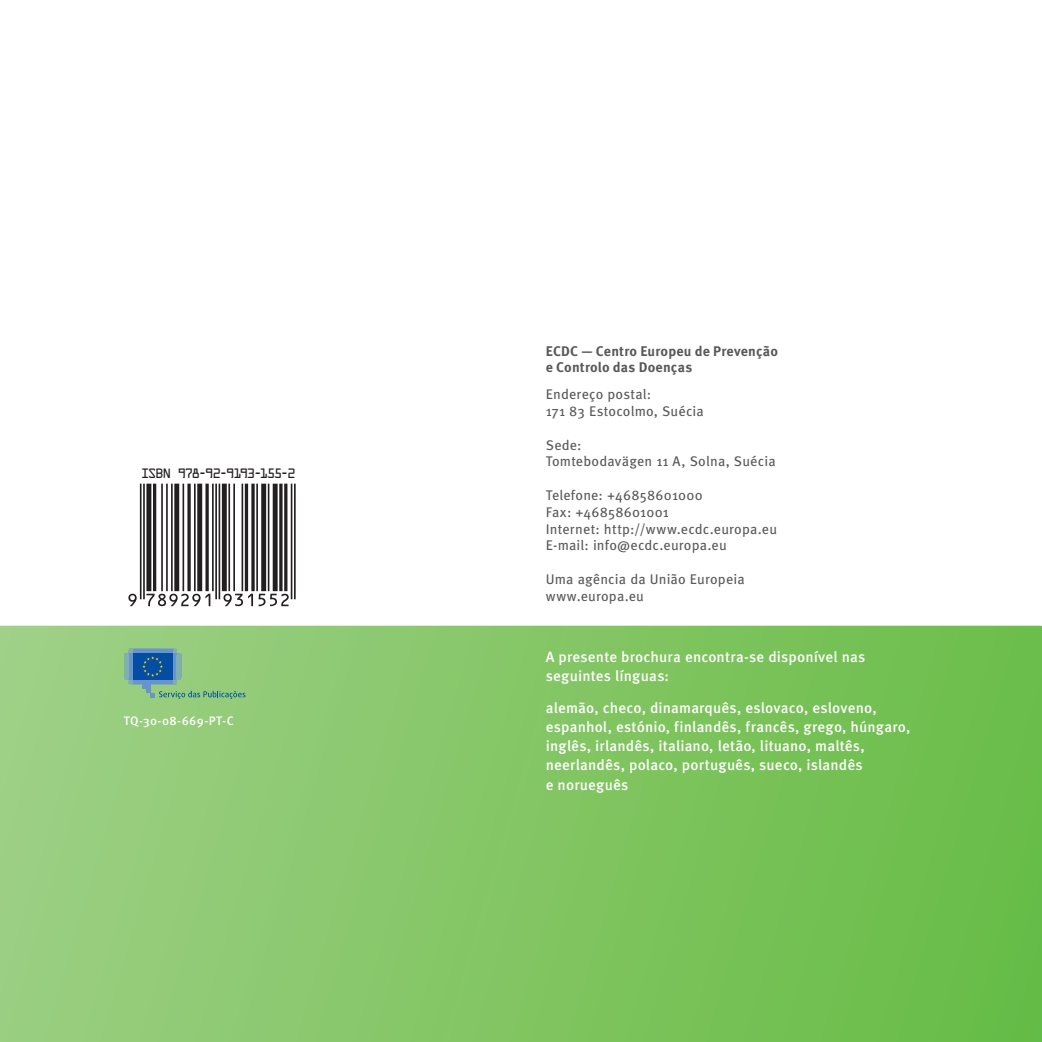
<style>
.page{position:relative;width:1042px;height:1042px;background:#fff}
.page>*{position:absolute;margin:0;border:0;box-sizing:border-box;transform-origin:0 0}
.t1{font:500 14.88px/19.2px "Meta Pro";letter-spacing:.01em;color:#fff}
.t2{font:14px/16.8px "Meta Pro";letter-spacing:.01em;color:#58595b}
.t3{font:700 14px/16.8px "Meta Pro";letter-spacing:.015em;color:#58595b}
.t4{font:12.25px "OCRA Std";letter-spacing:-.145em;color:#231f20}
.t5{font:500 12.25px "Meta Pro";letter-spacing:.02em;color:#fff}
</style>
<div class="page">
<svg style="left:0;top:626px;width:1041px;height:416px;background:#82c565"></svg>
<svg style="left:128px;top:594px;width:161px;height:12px"></svg>
<hr style="left:294px;top:484px;width:1px;height:115px;background:#231f20">
<hr style="left:291px;top:484px;width:1px;height:115px;background:#231f20">
<hr style="left:284px;top:484px;width:3px;height:107px;background:#231f20">
<hr style="left:279px;top:484px;width:3px;height:107px;background:#231f20">
<hr style="left:273px;top:484px;width:4px;height:107px;background:#231f20">
<hr style="left:268px;top:484px;width:1px;height:107px;background:#231f20">
<div style="left:261px;top:484px;width:5px;height:107px;background:#231f20"></div>
<hr style="left:256px;top:484px;width:2px;height:107px;background:#231f20">
<hr style="left:251px;top:484px;width:3px;height:107px;background:#231f20">
<hr style="left:245px;top:484px;width:3px;height:107px;background:#231f20">
<hr style="left:241px;top:484px;width:2px;height:107px;background:#231f20">
<hr style="left:233px;top:484px;width:2px;height:107px;background:#231f20">
<hr style="left:228px;top:484px;width:2px;height:107px;background:#231f20">
<div style="left:222px;top:484px;width:5px;height:107px;background:#231f20"></div>
<hr style="left:218px;top:484px;width:2px;height:115px;background:#231f20">
<hr style="left:215px;top:484px;width:2px;height:115px;background:#231f20">
<hr style="left:212px;top:484px;width:2px;height:107px;background:#231f20">
<svg style="left:205px;top:484px;width:4px;height:107px"></svg>
<div style="left:197px;top:484px;width:5px;height:107px;background:#231f20"></div>
<hr style="left:194px;top:484px;width:2px;height:107px;background:#231f20">
<svg style="left:187px;top:484px;width:4px;height:107px"></svg>
<hr style="left:182px;top:484px;width:2px;height:107px;background:#231f20">
<div style="left:174px;top:484px;width:5px;height:107px;background:#231f20"></div>
<hr style="left:171px;top:484px;width:2px;height:107px;background:#231f20">
<hr style="left:166px;top:484px;width:2px;height:107px;background:#231f20">
<hr style="left:161px;top:484px;width:2px;height:107px;background:#231f20">
<hr style="left:153px;top:484px;width:3px;height:107px;background:#231f20">
<div style="left:146px;top:484px;width:5px;height:107px;background:#231f20"></div>
<hr style="left:143px;top:484px;width:2px;height:115px;background:#231f20">
<hr style="left:140px;top:484px;width:1px;height:115px;background:#231f20">
<div style="left:142px;top:680px;width:8px;height:8px;background:#6993cd"></div>
<hr style="left:146px;top:680px;width:4px;height:13px;background:#6993cd">
<svg style="left:124px;top:649px;width:57px;height:35px;background:#3b76aa"></svg>
<svg style="left:150px;top:691px;width:95px;height:8px"></svg>
<p class="t4" style="left:141px;top:466px;width:157px">ISBN 978-92-9193-155-2</p>
<p class="t5" style="left:124px;top:716px;width:111px">TQ-30-08-669-PT-C</p>
<p class="t3" style="left:545px;top:344px;width:233px">ECDC ― Centro Europeu de Prevenção e Controlo das Doenças</p>
<p class="t2" style="left:545px;top:387px;width:160px">Endereço postal:<br>171 83 Estocolmo, Suécia</p>
<p class="t2" style="left:545px;top:438px;width:231px">Sede:<br>Tomtebodavägen 11 A, Solna, Suécia</p>
<p class="t2" style="left:545px;top:488px;width:233px">Telefone: +46858601000<br>Fax: +46858601001<br>Internet: http://www.ecdc.europa.eu<br>E-mail: info@ecdc.europa.eu</p>
<p class="t2" style="left:545px;top:572px;width:200px">Uma agência da União Europeia www.europa.eu</p>
<p class="t1" style="left:545px;top:648px;width:321px">A presente brochura encontra-se disponível nas seguintes línguas:</p>
<p class="t1" style="left:545px;top:699px;width:366px">alemão, checo, dinamarquês, eslovaco, esloveno, espanhol, estónio, finlandês, francês, grego, húngaro, inglês, irlandês, italiano, letão, lituano, maltês, neerlandês, polaco, português, sueco, islandês<br>e norueguês</p>
</div>
